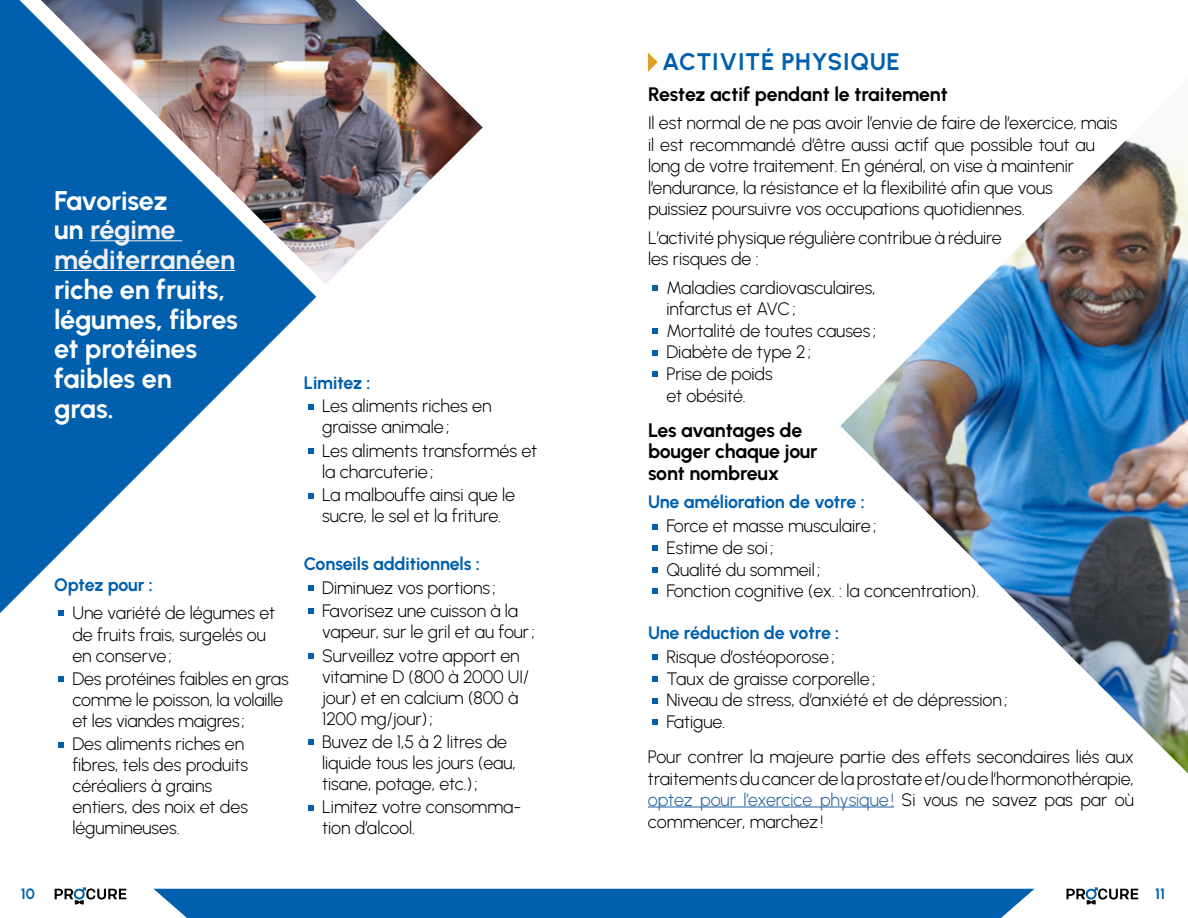
<style>
.page{position:relative;width:1188px;height:918px;background:#fff}
.page>*{position:absolute;margin:0;border:0;box-sizing:border-box;transform-origin:0 0}
.t1{font:700 27px/29.7px "Urbanist";letter-spacing:-.01em;color:#fff}
.t2{font:700 27px/29.7px "Urbanist";letter-spacing:-.01em;color:#f1eff2}
.t3{font:700 24px "Urbanist";letter-spacing:.025em;color:#0060ae}
.t4{font:700 19.5px/21.6px "Urbanist";letter-spacing:-.01em;color:#000}
.t5{font:300 18px/21.6px "Urbanist";letter-spacing:-.005em;color:#000}
.t6{font:700 18px "Urbanist";letter-spacing:-.01em;color:#0060ae}
.t7{font:700 15px "Urbanist";color:#0060ae}
.s1{color:#fff}
.s2{color:#215e9e}
</style>
<div class="page">
<div style="left:154px;top:889px;width:880px;height:29px;background:#0060ae"></div>
<svg style="left:1066px;top:887px;width:72px;height:18px"></svg>
<svg style="left:55px;top:887px;width:71px;height:18px"></svg>
<svg style="left:58px;top:613px;width:6px;height:3px"></svg>
<svg style="left:58px;top:677px;width:6px;height:5px"></svg>
<svg style="left:58px;top:742px;width:6px;height:5px"></svg>
<svg style="left:308px;top:653px;width:5px;height:6px"></svg>
<svg style="left:308px;top:740px;width:5px;height:5px"></svg>
<svg style="left:308px;top:805px;width:5px;height:5px"></svg>
<svg style="left:648px;top:52px;width:10px;height:20px"></svg>
<hr style="left:648px;top:807px;width:246px;height:1px;background:#215e9e">
<svg style="left:652px;top:285px;width:6px;height:6px"></svg>
<svg style="left:652px;top:328px;width:6px;height:6px"></svg>
<svg style="left:652px;top:350px;width:6px;height:5px"></svg>
<svg style="left:652px;top:372px;width:6px;height:5px"></svg>
<svg style="left:652px;top:524px;width:6px;height:5px"></svg>
<svg style="left:652px;top:546px;width:6px;height:5px"></svg>
<svg style="left:652px;top:567px;width:6px;height:6px"></svg>
<svg style="left:652px;top:589px;width:6px;height:5px"></svg>
<svg style="left:652px;top:655px;width:6px;height:5px"></svg>
<svg style="left:652px;top:676px;width:6px;height:6px"></svg>
<svg style="left:652px;top:698px;width:6px;height:5px"></svg>
<svg style="left:652px;top:719px;width:6px;height:6px"></svg>
<img style="left:840px;top:140px;width:348px;height:634px">
<img style="left:316px;top:0;width:167px;height:284px">
<svg style="left:0;top:0;width:316px;height:613px;fill:#0060ae"></svg>
<hr style="left:90px;top:240px;width:92px;height:1px;background:#f1eff2">
<hr style="left:54px;top:270px;width:181px;height:1px;background:#f1eff2">
<h1 class="t2" style="left:54px;top:185px;width:183px"><span class="s1">Favorisez<br>un</span> régime méditerranéen</h1>
<h1 class="t1" style="left:54px;top:274px;width:186px">riche en fruits, légumes, fibres et protéines faibles en gras.</h1>
<p class="t6" style="left:54px;top:573px;width:100px">Optez pour :</p>
<p class="t5" style="left:72px;top:602px;width:204px">Une variété de légumes et de fruits frais, surgelés ou en conserve;</p>
<p class="t5" style="left:72px;top:668px;width:218px;line-height:21px">Des protéines faibles en gras comme le poisson, la volaille et les viandes maigres;</p>
<p class="t5" style="left:72px;top:733px;width:177px;line-height:21px">Des aliments riches en fibres, tels des produits céréaliers à grains entiers, des noix et des légumineuses.</p>
<p class="t6" style="left:304px;top:371px;width:68px">Limitez :</p>
<p class="t5" style="left:322px;top:395px;width:171px;line-height:21px">Les aliments riches en graisse animale;</p>
<p class="t5" style="left:322px;top:440px;width:217px;line-height:21px">Les aliments transformés et la charcuterie;</p>
<p class="t5" style="left:322px;top:484px;width:195px;line-height:21px">La malbouffe ainsi que le sucre, le sel et la friture.</p>
<p class="t6" style="left:304px;top:552px;width:178px">Conseils additionnels :</p>
<p class="t5" style="left:322px;top:575px;width:198px;line-height:23.4px">Diminuez vos portions ;<br>Favorisez une cuisson à la</p>
<p class="t5" style="left:322px;top:620px;width:214px;line-height:23.4px">vapeur, sur le gril et au four;<br>Surveillez votre apport en</p>
<p class="t5" style="left:322px;top:665px;width:209px;line-height:21px">vitamine D (800 à 2000 UI/ jour) et en calcium (800 à<br>1200 mg/jour);</p>
<p class="t5" style="left:322px;top:731px;width:195px;line-height:21px">Buvez de 1,5 à 2 litres de liquide tous les jours (eau, tisane, potage, etc.);</p>
<p class="t5" style="left:322px;top:796px;width:201px;line-height:21px">Limitez votre consomma&shy;tion d’alcool.</p>
<h2 class="t3" style="left:662px;top:46px;width:239px">ACTIVITÉ PHYSIQUE</h2>
<p class="t4" style="left:648px;top:82px;width:301px">Restez actif pendant le traitement</p>
<p class="t5" style="left:648px;top:111px;width:471px">Il est normal de ne pas avoir l’envie de faire de l’exercice, mais il est recommandé d’être aussi actif que possible tout au long de votre traitement. En général, on vise à maintenir l’endurance, la résistance et la flexibilité afin que vous<br>puissiez poursuivre vos occupations quotidiennes.</p>
<p class="t5" style="left:648px;top:226px;width:355px">L’activité physique régulière contribue à réduire les risques de :</p>
<p class="t5" style="left:666px;top:276px;width:211px">Maladies cardiovasculaires, infarctus et AVC;<br>Mortalité de toutes causes ;<br>Diabète de type 2;<br>Prise de poids<br>et obésité.</p>
<p class="t4" style="left:648px;top:419px;width:171px">Les avantages de bouger chaque jour sont nombreux</p>
<p class="t6" style="left:648px;top:490px;width:218px">Une amélioration de votre :</p>
<p class="t5" style="left:666px;top:515px;width:314px">Force et masse musculaire;<br>Estime de soi ;<br>Qualité du sommeil ;<br>Fonction cognitive (ex. : la concentration).</p>
<p class="t6" style="left:648px;top:621px;width:193px">Une réduction de votre :</p>
<p class="t5" style="left:666px;top:645px;width:343px">Risque d’ostéoporose;<br>Taux de graisse corporelle;<br>Niveau de stress, d’anxiété et de dépression;<br>Fatigue.</p>
<p class="t5" style="left:648px;top:745px;width:487px;text-align:justify">Pour contrer la majeure partie des effets secondaires liés aux traitements du cancer de la prostate et/ou de l’hormonothérapie, <span class="s2">optez pour l’exercice physique!</span> Si vous ne savez pas par où commencer, marchez!</p>
<p class="t7" style="left:21px;top:884px;width:16px">10</p>
<p class="t7" style="left:1155px;top:884px;width:11px">11</p>
</div>
